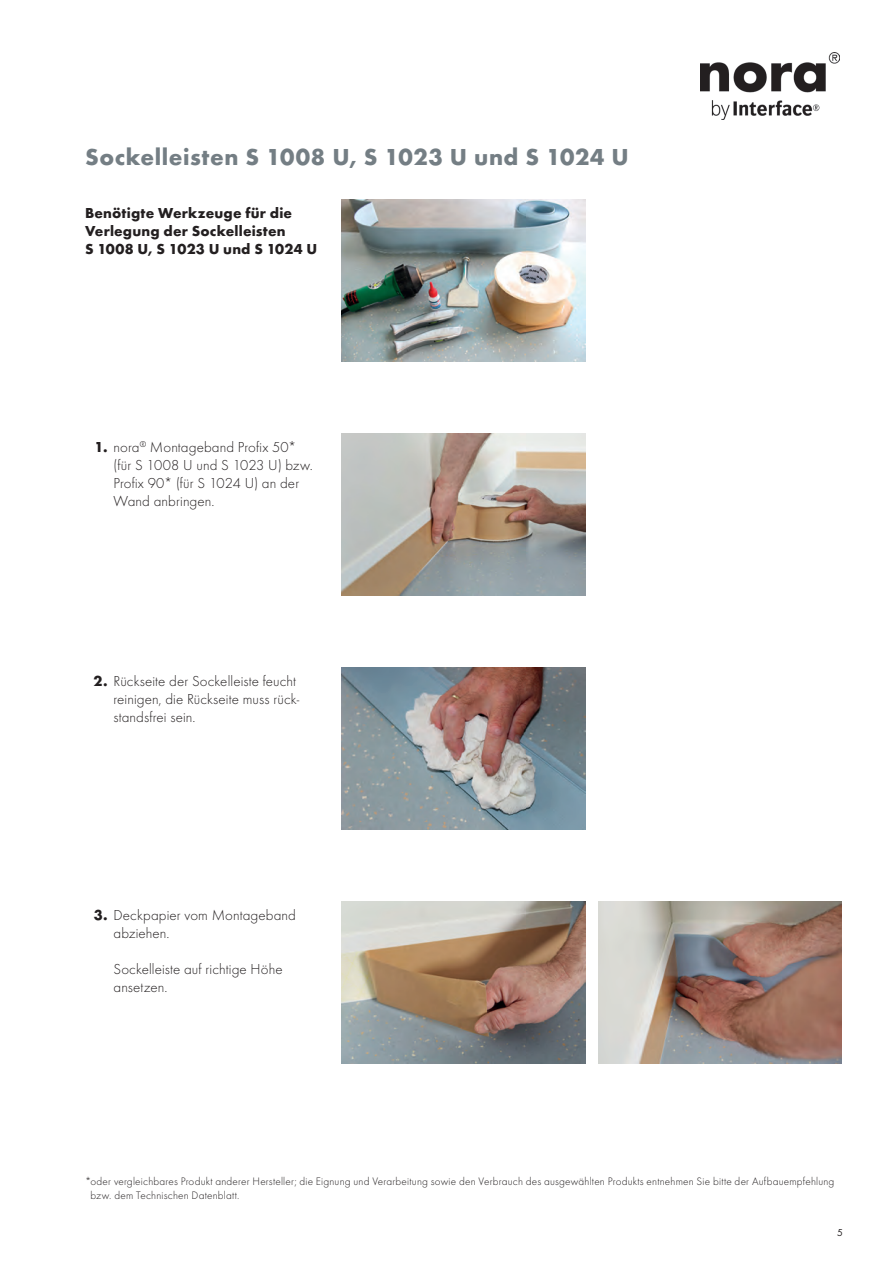
<style>
.page{position:relative;width:893px;height:1263px;background:#fff}
.page>*{position:absolute;margin:0;border:0;box-sizing:border-box;transform-origin:0 0}
.t1{font:700 24px "Futura";letter-spacing:.025em;color:#747e84}
.t2{font:300 15px/18px "Futura";letter-spacing:.005em;color:#231f20}
.t3{font:700 15px/18px "Futura";letter-spacing:.015em;color:#231f20}
.t4{font:300 11.25px/14.2px "Futura";letter-spacing:.015em;color:#231f20}
.t5{font:10.5px "Futura Boo";color:#231f20}
.s1{font-weight:700}
</style>
<div class="page">
<img style="left:342px;top:200px;width:243px;height:162px">
<img style="left:342px;top:434px;width:243px;height:162px">
<img style="left:342px;top:668px;width:243px;height:162px">
<img style="left:342px;top:902px;width:243px;height:162px">
<img style="left:598px;top:902px;width:244px;height:162px">
<img style="left:700px;top:53px;width:139px;height:66px">
<h1 class="t1" style="left:85px;top:142px;width:545px">Sockelleisten S 1008 U, S 1023 U und S 1024 U</h1>
<p class="t3" style="left:85px;top:203px;width:234px">Benötigte Werkzeuge für die<br>Verlegung der Sockelleisten<br>S 1008 U, S 1023 U und S 1024 U</p>
<p class="t2" style="left:114px;top:438px;width:201px;text-indent:-19px"><span class="s1">1.</span> nora<sup>®</sup> Montageband Profix 50* (für S 1008 U und S 1023 U) bzw.<br>Profix 90* (für S 1024 U) an der<br>Wand anbringen.</p>
<p class="t2" style="left:114px;top:672px;width:187px;text-indent:-20px"><span class="s1">2.</span> Rückseite der Sockelleiste feucht reinigen, die Rückseite muss rück&shy;standsfrei sein.</p>
<p class="t2" style="left:114px;top:906px;width:184px;text-indent:-20px"><span class="s1">3.</span> Deckpapier vom Montageband abziehen.</p>
<p class="t2" style="left:114px;top:960px;width:171px">Sockelleiste auf richtige Höhe ansetzen.</p>
<p class="t4" style="left:91px;top:1174px;width:745px;text-indent:-6px">*oder vergleichbares Produkt anderer Hersteller; die Eignung und Verarbeitung sowie den Verbrauch des ausgewählten Produkts entnehmen Sie bitte der Aufbauempfehlung bzw. dem Technischen Datenblatt.</p>
<p class="t5" style="left:837px;top:1226px;width:7px">5</p>
</div>
